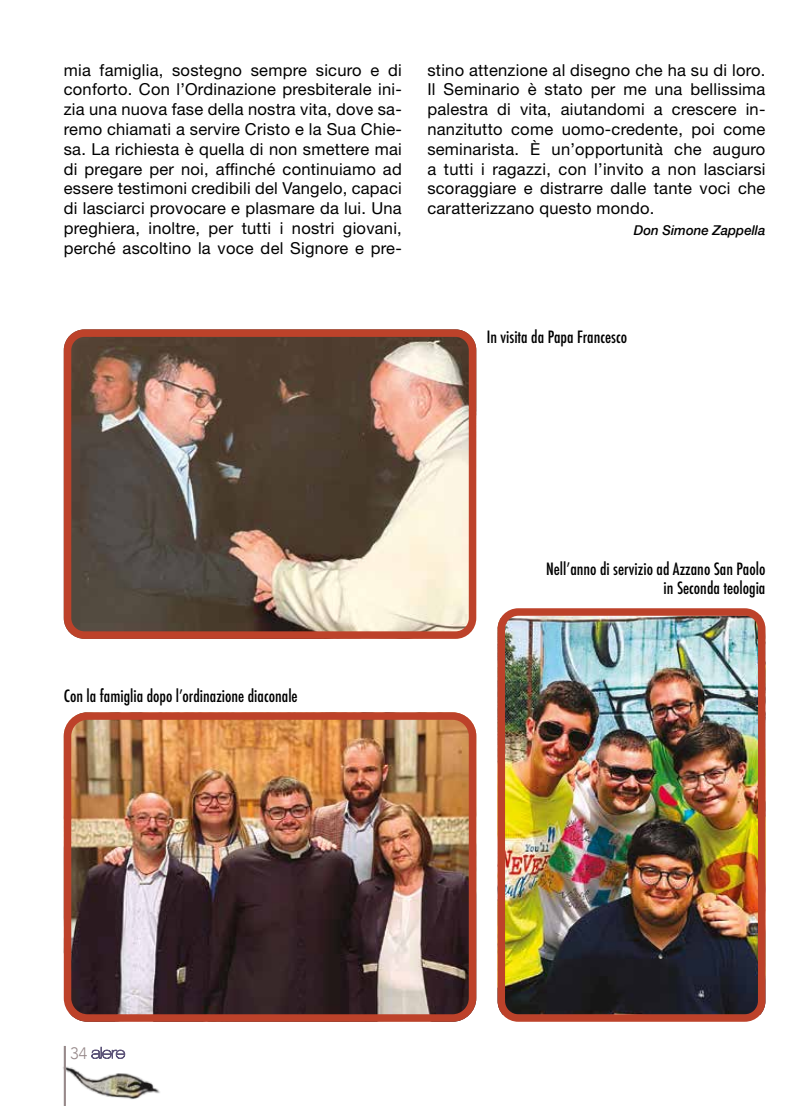
<style>
.page{position:relative;width:808px;height:1106px;background:#fff}
.page>*{position:absolute;margin:0;border:0;box-sizing:border-box;transform-origin:0 0}
.t1{font:16.5px/19.8px "Helvetica Neue LT Std";letter-spacing:.015em;color:#000;text-align:justify}
.t2{font:500 condensed 16.5px/19.8px "Futura";color:#000;text-align:right}
.t3{font:300 16.5px "Avenir";color:#97898a}
.t4{font:italic 500 13.5px "Helvetica Neue";color:#000}
</style>
<div class="page">
<img style="left:63px;top:1050px;width:97px;height:56px">
<img style="left:506px;top:617px;width:259px;height:395px">
<div style="left:497px;top:608px;width:268px;height:413px;border:8px solid #bd422a;border-radius:17px"></div>
<img style="left:73px;top:338px;width:394px;height:292px">
<div style="left:64px;top:329px;width:412px;height:310px;border:8px solid #bd422a;border-radius:17px"></div>
<img style="left:64px;top:721px;width:412px;height:300px">
<div style="left:64px;top:712px;width:412px;height:309px;border:8px solid #bd422a;border-radius:20px"></div>
<hr style="left:64px;top:1045px;width:2px;height:61px;background:#97898a">
<svg style="left:91px;top:1046px;width:34px;height:12px"></svg>
<p class="t1" style="left:64px;top:60px;width:340px">mia famiglia, sostegno sempre sicuro e di conforto. Con l’Ordinazione presbiterale ini&shy;zia una nuova fase della nostra vita, dove sa&shy;remo chiamati a servire Cristo e la Sua Chie&shy;sa. La richiesta è quella di non smettere mai di pregare per noi, affinché continuiamo ad essere testimoni credibili del Vangelo, capaci di lasciarci provocare e plasmare da lui. Una preghiera, inoltre, per tutti i nostri giovani, perché ascoltino la voce del Signore e pre-</p>
<p class="t1" style="left:427px;top:60px;width:340px">stino attenzione al disegno che ha su di loro.<br>Il Seminario è stato per me una bellissima palestra di vita, aiutandomi a crescere in&shy;nanzitutto come uomo-credente, poi come seminarista. È un’opportunità che auguro a tutti i ragazzi, con l’invito a non lasciarsi scoraggiare e distrarre dalle tante voci che caratterizzano questo mondo.</p>
<p class="t4" style="left:634px;top:218px;width:133px">Don Simone Zappella</p>
<p class="t2" style="left:487px;top:327px;width:142px">In visita da Papa Francesco</p>
<p class="t2" style="left:64px;top:686px;width:235px">Con la famiglia dopo l’ordinazione diaconale</p>
<p class="t3" style="left:70px;top:1043px;width:19px">34</p>
<p class="t2" style="left:546px;top:559px;width:221px">Nell’anno di servizio ad Azzano San Paolo in Seconda teologia</p>
</div>
